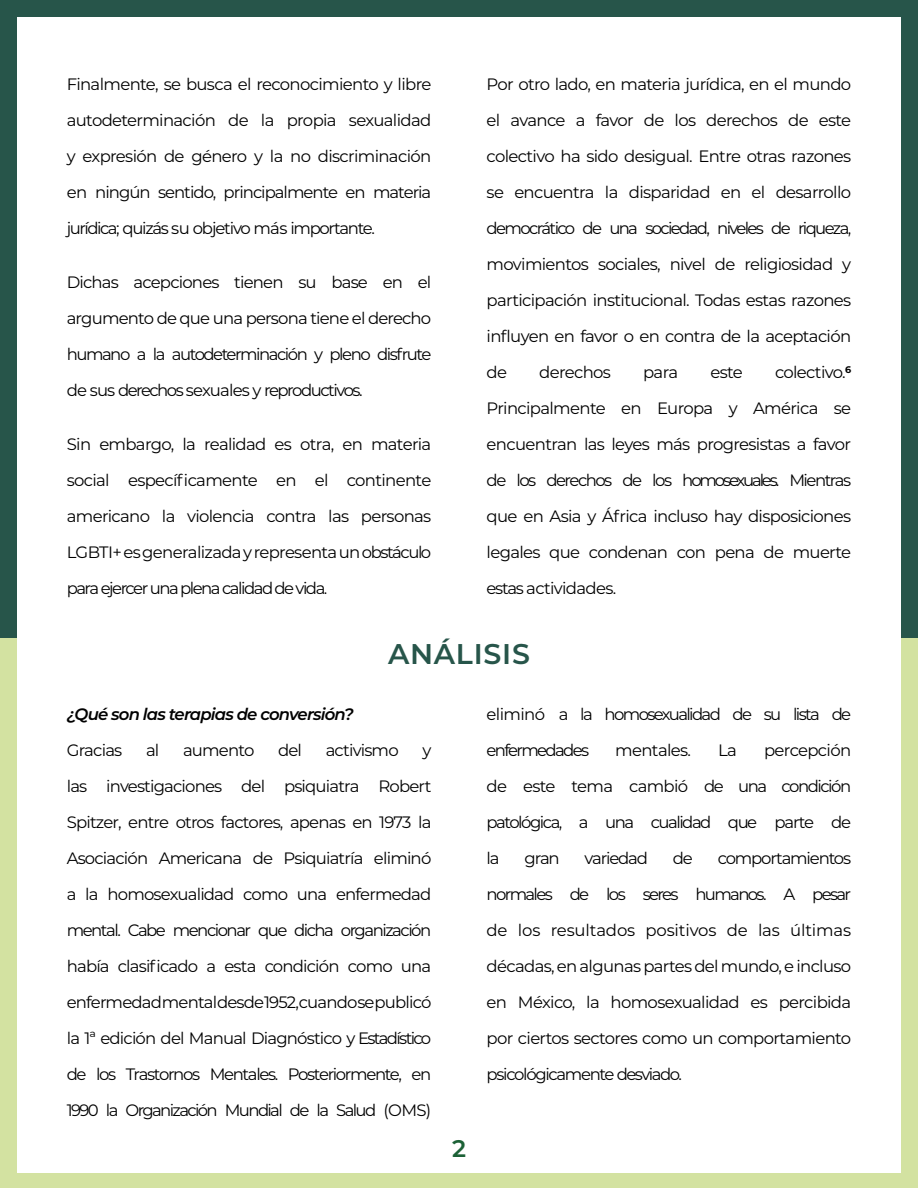
<style>
.page{position:relative;width:918px;height:1188px;background:#fff}
.page>*{position:absolute;margin:0;border:0;box-sizing:border-box;transform-origin:0 0}
.Titulo_Seccion{font:600 28.5px "Montserrat";letter-spacing:.025em;color:#27554a}
.t1{font:600 24px "Montserrat";color:#1c6136}
.Texto_CEIGB{font:16.5px/36px "Montserrat";letter-spacing:-.08em;color:#000;text-align:justify}
.Texto_CEIGB-2{font:16.5px/36px "Montserrat";letter-spacing:-.1em;color:#000}
.Subtitulo_CEIGB{font:italic 600 16.5px "Montserrat";letter-spacing:-.05em;color:#000}
.Texto_CEIGB-3{font:16.5px "Montserrat";letter-spacing:-.05em;color:#000}
.Texto_CEIGB-4{font:16.5px "Montserrat";letter-spacing:-.04em;color:#000}
</style>
<div class="page">
<div style="left:0;top:2px;width:918px;height:1186px;background:#d3e2a1"></div>
<div style="left:0;top:0;width:918px;height:638px;background:#27554a"></div>
<div style="left:17px;top:17px;width:884px;height:1155px;background:#fff"></div>
<p class="Texto_CEIGB" style="left:67px;top:66px;width:366px">Finalmente, se busca el reconocimiento y libre autodeterminación de la propia sexualidad y expresión de género y la no discriminación en ningún sentido, principalmente en materia jurídica; quizás su objetivo más importante.</p>
<p class="Texto_CEIGB" style="left:67px;top:264px;width:366px">Dichas acepciones tienen su base en el argumento de que una persona tiene el derecho humano a la autodeterminación y pleno disfrute de sus derechos sexuales y reproductivos.</p>
<p class="Texto_CEIGB" style="left:67px;top:426px;width:366px">Sin embargo, la realidad es otra, en materia social específicamente en el continente americano la violencia contra las personas LGBTI+ es generalizada y representa un obstáculo para ejercer una plena calidad de vida.</p>
<p class="Texto_CEIGB" style="left:487px;top:66px;width:366px">Por otro lado, en materia jurídica, en el mundo el avance a favor de los derechos de este colectivo ha sido desigual. Entre otras razones se encuentra la disparidad en el desarrollo democrático de una sociedad, niveles de riqueza, movimientos sociales, nivel de religiosidad y participación institucional. Todas estas razones influyen en favor o en contra de la aceptación de</p>
<p class="Texto_CEIGB" style="left:487px;top:354px;width:366px;text-indent:288px">colectivo.<sup>6<br></sup>Principalmente en Europa y América se encuentran las leyes más progresistas a favor de los derechos de los homosexuales. Mientras que en Asia y África incluso hay disposiciones legales que condenan con pena de muerte estas actividades.</p>
<p class="Texto_CEIGB-4" style="left:539px;top:361px;width:73px">derechos</p>
<p class="Texto_CEIGB" style="left:643px;top:354px;width:37px">para</p>
<p class="Texto_CEIGB" style="left:710px;top:354px;width:34px">este</p>
<p class="Titulo_Seccion" style="left:388px;top:633px;width:143px">ANÁLISIS</p>
<p class="Subtitulo_CEIGB" style="left:67px;top:702px;width:289px">¿Qué son las terapias de conversión?</p>
<p class="Texto_CEIGB-3" style="left:67px;top:739px;width:57px">Gracias</p>
<p class="Texto_CEIGB" style="left:146px;top:732px;width:15px">al</p>
<p class="Texto_CEIGB-3" style="left:183px;top:739px;width:73px">aumento</p>
<p class="Texto_CEIGB" style="left:278px;top:732px;width:25px">del</p>
<p class="Texto_CEIGB-3" style="left:326px;top:739px;width:75px">activismo</p>
<p class="Texto_CEIGB" style="left:67px;top:732px;width:366px;text-indent:356px">y las investigaciones del psiquiatra Robert Spitzer, entre otros factores, apenas en 1973 la Asociación Americana de Psiquiatría eliminó a la homosexualidad como una enfermedad mental. Cabe mencionar que dicha organización había clasificado a esta condición como una enfermedad mental desde 1952, cuando se publicó la 1ª edición del Manual Diagnóstico y Estadístico de los Trastornos Mentales. Posteriormente, en 1990 la Organización Mundial de la Salud (OMS)</p>
<h2 class="t1" style="left:452px;top:1132px;width:15px">2</h2>
<p class="Texto_CEIGB-2" style="left:487px;top:696px;width:366px">eliminó a la homosexualidad de su lista de enfermedades</p>
<p class="Texto_CEIGB" style="left:487px;top:732px;width:366px;text-indent:277px">percepción de este tema cambió de una condición patológica, a una cualidad que parte de la</p>
<p class="Texto_CEIGB-4" style="left:615px;top:739px;width:77px">mentales.</p>
<p class="Texto_CEIGB" style="left:718px;top:732px;width:20px">La</p>
<p class="Texto_CEIGB" style="left:487px;top:840px;width:366px;text-indent:231px">comportamientos normales de los seres humanos. A pesar de los resultados positivos de las últimas décadas, en algunas partes del mundo, e incluso en México, la homosexualidad es percibida por ciertos sectores como un comportamiento psicológicamente desviado.</p>
<p class="Texto_CEIGB" style="left:525px;top:840px;width:37px">gran</p>
<p class="Texto_CEIGB" style="left:585px;top:840px;width:65px">variedad</p>
<p class="Texto_CEIGB" style="left:673px;top:840px;width:21px">de</p>
</div>
